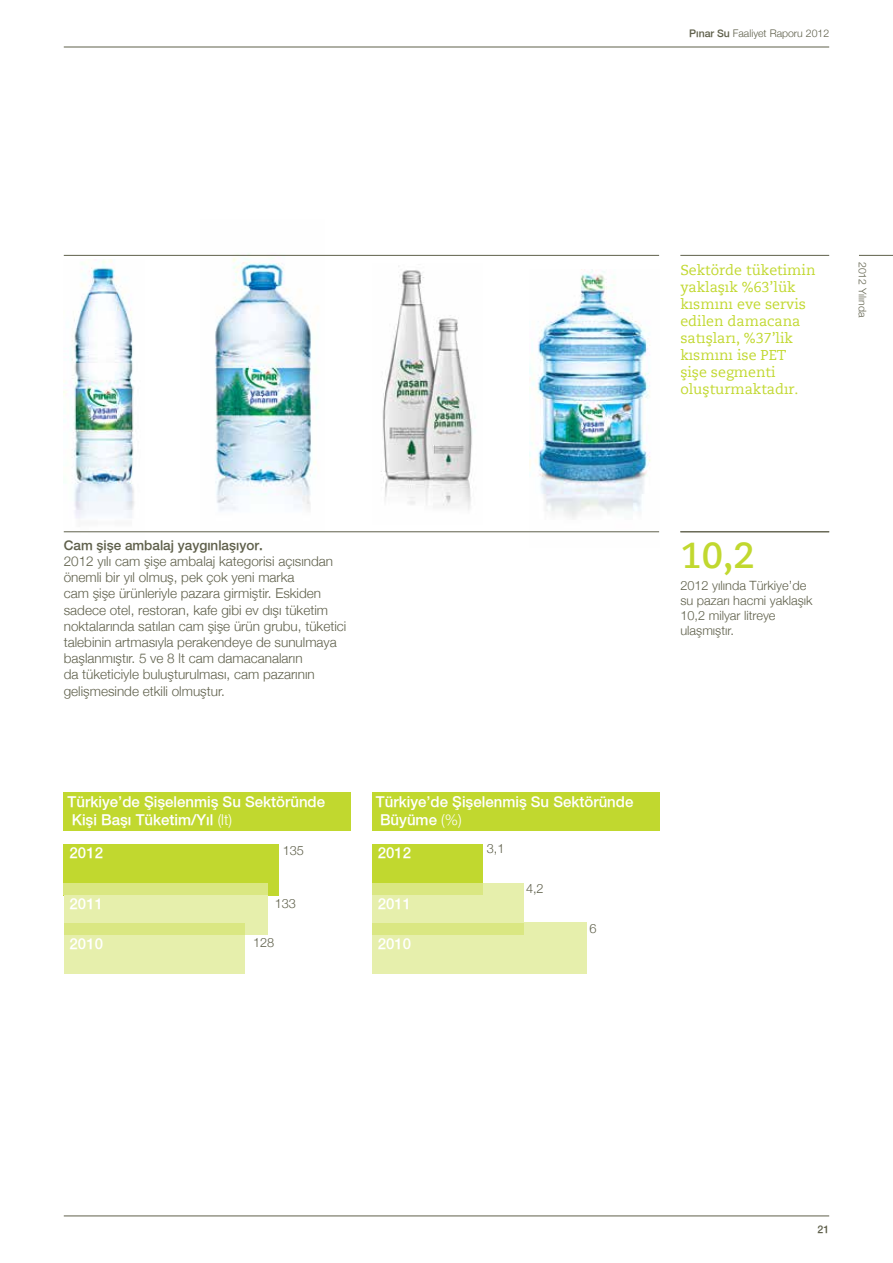
<style>
.page{position:relative;width:893px;height:1263px;background:#fff}
.page>*{position:absolute;margin:0;border:0;box-sizing:border-box;transform-origin:0 0}
.t1{font:700 36px "Caecilia";color:#c1d82f}
.t2{font:500 15px/18px "Helvetica Neue";color:#fff}
.t3{font:14.25px/17.1px "Caecilia Roman";color:#c1d82f}
.t4{font:300 13.5px/16.2px "Helvetica Neue";color:#5f604b}
.t5{font:500 13.5px "Helvetica Neue";color:#5f604b}
.t6{font:300 12.75px/15.3px "Helvetica Neue";color:#5f604b}
.t7{font:300 10.5px "Helvetica Neue";color:#5f604b}
.t8{font:500 10.5px "Helvetica Neue";color:#5f604b}
.s1{font-weight:500}
.s2{font-weight:300}
</style>
<div class="page">
<hr style="left:64px;top:47px;width:765px;height:1px;background:#5f604b">
<hr style="left:64px;top:1216px;width:765px;height:1px;background:#5f604b">
<hr style="left:859px;top:255px;width:34px;height:1px;background:#5f604b">
<img style="left:529px;top:269px;width:130px;height:264px">
<img style="left:200px;top:254px;width:125px;height:279px">
<img style="left:381px;top:266px;width:95px;height:244px">
<img style="left:64px;top:259px;width:81px;height:274px">
<hr style="left:680px;top:255px;width:149px;height:1px;background:#5f604b">
<hr style="left:64px;top:531px;width:595px;height:1px;background:#5f604b">
<hr style="left:64px;top:255px;width:595px;height:1px;background:#5f604b">
<hr style="left:680px;top:531px;width:149px;height:1px;background:#5f604b">
<div style="left:64px;top:923px;width:180px;height:51px;background:#e6efac"></div>
<div style="left:64px;top:844px;width:215px;height:51px;background:#c1d82f"></div>
<div style="left:64px;top:792px;width:287px;height:38px;background:#c1d82f"></div>
<div style="left:64px;top:883px;width:203px;height:51px;background:#e6efac"></div>
<div style="left:64px;top:883px;width:204px;height:12px;background:#dae782"></div>
<div style="left:64px;top:923px;width:180px;height:11px;background:#dae782"></div>
<div style="left:372px;top:923px;width:214px;height:51px;background:#e6efac"></div>
<div style="left:372px;top:844px;width:110px;height:51px;background:#c1d82f"></div>
<div style="left:372px;top:792px;width:287px;height:38px;background:#c1d82f"></div>
<div style="left:372px;top:883px;width:151px;height:51px;background:#e6efac"></div>
<div style="left:372px;top:883px;width:110px;height:12px;background:#dae782"></div>
<div style="left:372px;top:923px;width:151px;height:11px;background:#dae782"></div>
<p class="t7" style="left:689px;top:27px;width:142px"><span class="s1">Pınar Su</span> Faaliyet Raporu 2012</p>
<p class="t3" style="left:680px;top:261px;width:137px">Sektörde tüketimin yaklaşık %63’lük kısmını eve servis edilen damacana satışları, %37’lik kısmını ise PET şişe segmenti oluşturmaktadır.</p>
<p class="t7" style="left:869px;top:262px;width:57px;rotate:90deg">2012 Yılında</p>
<p class="t5" style="left:64px;top:537px;width:201px">Cam şişe ambalaj yaygınlaşıyor.</p>
<p class="t4" style="left:64px;top:553px;width:284px">2012 yılı cam şişe ambalaj kategorisi açısından önemli bir yıl olmuş, pek çok yeni marka<br>cam şişe ürünleriyle pazara girmiştir. Eskiden sadece otel, restoran, kafe gibi ev dışı tüketim noktalarında satılan cam şişe ürün grubu, tüketici talebinin artmasıyla perakendeye de sunulmaya başlanmıştır. 5 ve 8 lt cam damacanaların<br>da tüketiciyle buluşturulması, cam pazarının gelişmesinde etkili olmuştur.</p>
<p class="t2" style="left:68px;top:793px;width:259px">Türkiye’de Şişelenmiş Su Sektöründe<br>Kişi Başı Tüketim/Yıl <span class="s2">(lt)</span></p>
<p class="t2" style="left:70px;top:843px;width:35px">2012</p>
<p class="t2" style="left:70px;top:894px;width:35px">2011</p>
<p class="t2" style="left:70px;top:935px;width:35px">2010</p>
<p class="t6" style="left:283px;top:842px;width:23px">135</p>
<p class="t6" style="left:275px;top:896px;width:23px">133</p>
<p class="t6" style="left:253px;top:934px;width:23px">128</p>
<p class="t2" style="left:376px;top:793px;width:259px">Türkiye’de Şişelenmiş Su Sektöründe<br>Büyüme <span class="s2">(%)</span></p>
<p class="t2" style="left:378px;top:843px;width:35px">2012</p>
<p class="t2" style="left:378px;top:894px;width:35px">2011</p>
<p class="t2" style="left:378px;top:935px;width:35px">2010</p>
<p class="t6" style="left:487px;top:841px;width:19px">3,1</p>
<p class="t6" style="left:526px;top:881px;width:19px">4,2</p>
<p class="t6" style="left:589px;top:920px;width:9px">6</p>
<h1 class="t1" style="left:680px;top:533px;width:76px">10,2</h1>
<p class="t6" style="left:680px;top:577px;width:134px">2012 yılında Türkiye’de su pazarı hacmi yaklaşık<br>10,2 milyar litreye ulaşmıştır.</p>
<p class="t8" style="left:817px;top:1223px;width:13px">21</p>
</div>
